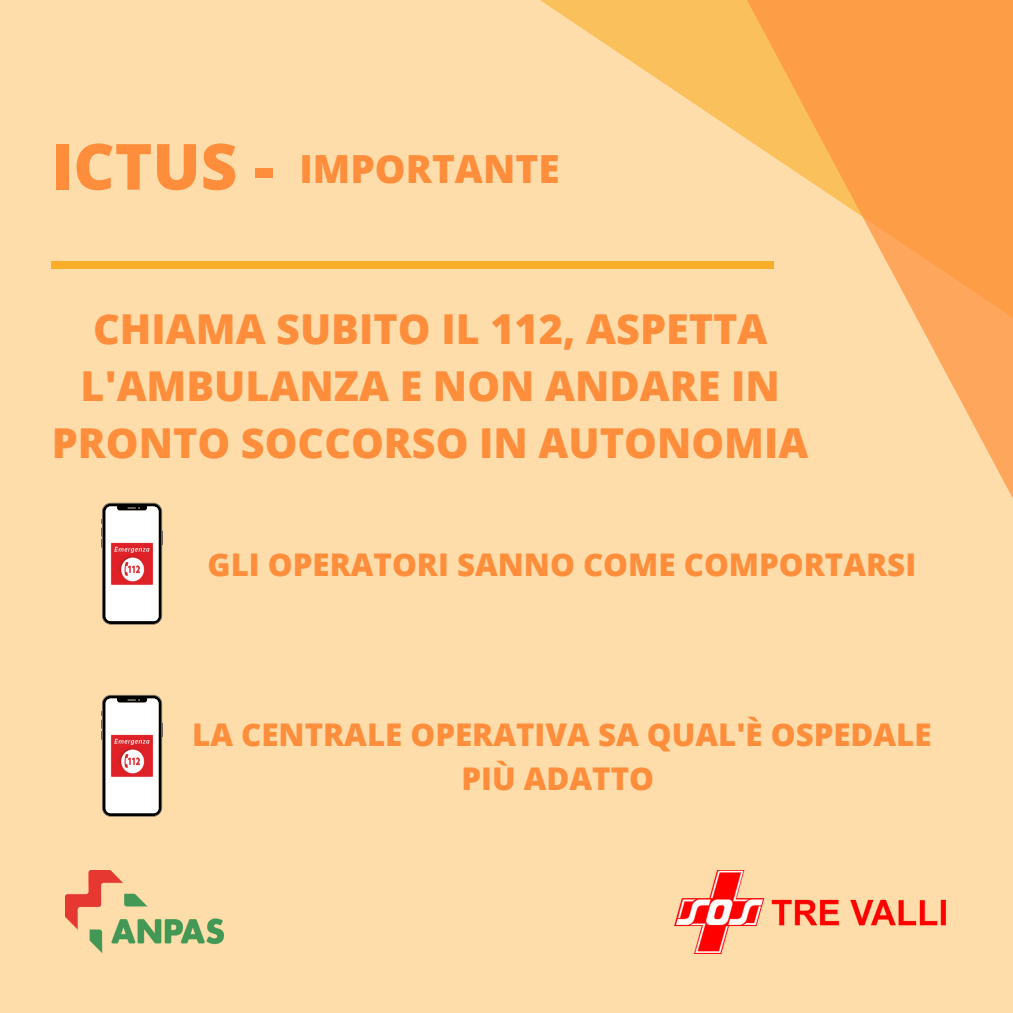
<style>
.page{position:relative;width:1013px;height:1013px;background:#fff}
.page>*{position:absolute;margin:0;border:0;box-sizing:border-box;transform-origin:0 0}
.t1{font:800 63.75px "Open Sans";color:#ff8e3c}
.t2{font:800 41.25px/57.2px "Open Sans";color:#ff8e3c;text-align:center}
.t3{font:800 38.75px "Open Sans";color:#ff8e3c}
.t4{font:800 31.25px/43.1px "Open Sans";color:#ff8e3c;text-align:center}
</style>
<div class="page">
<div style="left:0;top:0;width:1012px;height:1012px;background:#fda"></div>
<svg style="left:481px;top:0;width:531px;height:497px"></svg>
<div style="left:51px;top:261px;width:722px;height:7px;background:#f8ae29"></div>
<img style="left:674px;top:870px;width:271px;height:83px">
<img style="left:65px;top:870px;width:158px;height:83px">
<svg style="left:101px;top:503px;width:62px;height:121px;background:#d2afad"></svg>
<svg style="left:101px;top:695px;width:62px;height:121px;background:#d2afad"></svg>
<p class="t1" style="left:51px;top:121px;width:224px">ICTUS -</p>
<p class="t3" style="left:299px;top:141px;width:261px">IMPORTANTE</p>
<p class="t2" style="left:52px;top:299px;width:758px">CHIAMA SUBITO IL 112, ASPETTA<br>L'AMBULANZA E NON ANDARE IN<br>PRONTO SOCCORSO IN AUTONOMIA</p>
<p class="t4" style="left:207px;top:542px;width:710px">GLI OPERATORI SANNO COME COMPORTARSI</p>
<p class="t4" style="left:192px;top:712px;width:741px">LA CENTRALE OPERATIVA SA QUAL'È OSPEDALE<br>PIÙ ADATTO</p>
</div>
